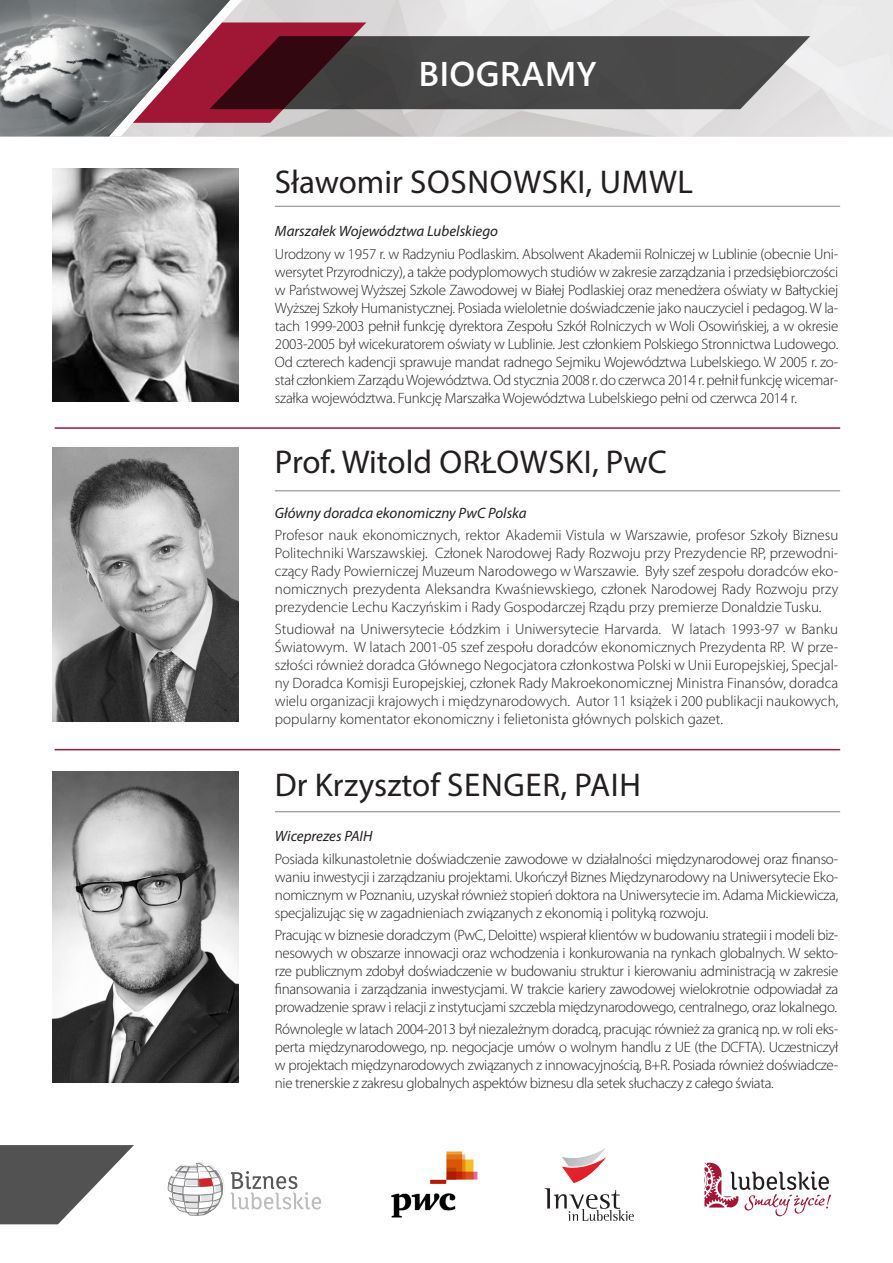
<style>
.page{position:relative;width:893px;height:1263px;background:#fff}
.page>*{position:absolute;margin:0;border:0;box-sizing:border-box;transform-origin:0 0}
.t1{font:600 34.2px "Segoe WP";letter-spacing:.01em;color:#fff}
.Imie{font:33px "Myriad Pro";letter-spacing:.01em;color:#231f20}
.opis{font:300 15px/18px "Myriad Pro";letter-spacing:-.02em;color:#231f20;text-align:justify}
.opis-2{font:italic 15px "Myriad Pro";color:#231f20}
</style>
<div class="page">
<svg style="left:230px;top:0;width:580px;height:136px"></svg>
<img style="left:0;top:0;width:230px;height:136px">
<svg style="left:168px;top:1162px;width:57px;height:54px"></svg>
<svg style="left:231px;top:1171px;width:90px;height:38px"></svg>
<svg style="left:704px;top:1163px;width:127px;height:53px"></svg>
<svg style="left:545px;top:1148px;width:89px;height:73px"></svg>
<img style="left:391px;top:1151px;width:87px;height:67px">
<svg style="left:0;top:1145px;width:134px;height:79px"></svg>
<hr style="left:275px;top:206px;width:565px;height:1px;background:#808285">
<hr style="left:275px;top:490px;width:565px;height:1px;background:#808285">
<hr style="left:275px;top:811px;width:565px;height:1px;background:#808285">
<hr style="left:55px;top:427px;width:785px;height:2px;background:#9f1734">
<hr style="left:55px;top:749px;width:785px;height:1px;background:#9f1734">
<img style="left:53px;top:168px;width:185px;height:233px">
<img style="left:53px;top:448px;width:185px;height:273px">
<img style="left:53px;top:771px;width:185px;height:311px">
<p class="t1" style="left:418px;top:50px;width:180px">BIOGRAMY</p>
<p class="Imie" style="left:275px;top:161px;width:420px">Sławomir SOSNOWSKI, UMWL</p>
<p class="opis-2" style="left:275px;top:222px;width:225px">Marszałek Województwa Lubelskiego</p>
<p class="opis" style="left:275px;top:245px;width:565px">Urodzony w 1957 r. w Radzyniu Podlaskim. Absolwent Akademii Rolniczej w Lublinie (obecnie Uni&shy;wersytet Przyrodniczy), a także podyplomowych studiów w zakresie zarządzania i przedsiębiorczości w Państwowej Wyższej Szkole Zawodowej w Białej Podlaskiej oraz menedżera oświaty w Bałtyckiej Wyższej Szkoły Humanistycznej. Posiada wieloletnie doświadczenie jako nauczyciel i pedagog. W la&shy;tach 1999-2003 pełnił funkcję dyrektora Zespołu Szkół Rolniczych w Woli Osowińskiej, a w okresie 2003-2005 był wicekuratorem oświaty w Lublinie. Jest członkiem Polskiego Stronnictwa Ludowego.<br>Od czterech kadencji sprawuje mandat radnego Sejmiku Województwa Lubelskiego. W 2005 r. zo&shy;stał członkiem Zarządu Województwa. Od stycznia 2008 r. do czerwca 2014 r. pełnił funkcję wicemar&shy;szałka województwa. Funkcję Marszałka Województwa Lubelskiego pełni od czerwca 2014 r.</p>
<p class="Imie" style="left:275px;top:441px;width:393px">Prof. Witold ORŁOWSKI, PwC</p>
<p class="opis-2" style="left:275px;top:503px;width:253px">Główny doradca ekonomiczny PwC Polska</p>
<p class="opis" style="left:275px;top:526px;width:565px">Profesor nauk ekonomicznych, rektor Akademii Vistula w Warszawie, profesor Szkoły Biznesu Politechniki Warszawskiej. Członek Narodowej Rady Rozwoju przy Prezydencie RP, przewodni&shy;czący Rady Powierniczej Muzeum Narodowego w Warszawie. Były szef zespołu doradców eko&shy;nomicznych prezydenta Aleksandra Kwaśniewskiego, członek Narodowej Rady Rozwoju przy prezydencie Lechu Kaczyńskim i Rady Gospodarczej Rządu przy premierze Donaldzie Tusku.</p>
<p class="opis" style="left:275px;top:620px;width:565px">Studiował na Uniwersytecie Łódzkim i Uniwersytecie Harvarda. W latach 1993-97 w Banku Światowym. W latach 2001-05 szef zespołu doradców ekonomicznych Prezydenta RP. W prze&shy;szłości również doradca Głównego Negocjatora członkostwa Polski w Unii Europejskiej, Specjal&shy;ny Doradca Komisji Europejskiej, członek Rady Makroekonomicznej Ministra Finansów, doradca wielu organizacji krajowych i międzynarodowych. Autor 11 książek i 200 publikacji naukowych, popularny komentator ekonomiczny i felietonista głównych polskich gazet.</p>
<p class="Imie" style="left:275px;top:765px;width:367px">Dr Krzysztof SENGER, PAIH</p>
<p class="opis-2" style="left:275px;top:827px;width:99px">Wiceprezes PAIH</p>
<p class="opis" style="left:275px;top:850px;width:565px">Posiada kilkunastoletnie doświadczenie zawodowe w działalności międzynarodowej oraz finanso&shy;waniu inwestycji i zarządzaniu projektami. Ukończył Biznes Międzynarodowy na Uniwersytecie Eko&shy;nomicznym w Poznaniu, uzyskał również stopień doktora na Uniwersytecie im. Adama Mickiewicza, specjalizując się w zagadnieniach związanych z ekonomią i polityką rozwoju.</p>
<p class="opis" style="left:275px;top:926px;width:565px">Pracując w biznesie doradczym (PwC, Deloitte) wspierał klientów w budowaniu strategii i modeli biz&shy;nesowych w obszarze innowacji oraz wchodzenia i konkurowania na rynkach globalnych. W sekto&shy;rze publicznym zdobył doświadczenie w budowaniu struktur i kierowaniu administracją w zakresie finansowania i zarządzania inwestycjami. W trakcie kariery zawodowej wielokrotnie odpowiadał za prowadzenie spraw i relacji z instytucjami szczebla międzynarodowego, centralnego, oraz lokalnego.</p>
<p class="opis" style="left:275px;top:1020px;width:565px">Równolegle w latach 2004-2013 był niezależnym doradcą, pracując również za granicą np. w roli eks&shy;perta międzynarodowego, np. negocjacje umów o wolnym handlu z UE (the DCFTA). Uczestniczył w projektach międzynarodowych związanych z innowacyjnością, B+R. Posiada również doświadcze&shy;nie trenerskie z zakresu globalnych aspektów biznesu dla setek słuchaczy z całego świata.</p>
</div>
